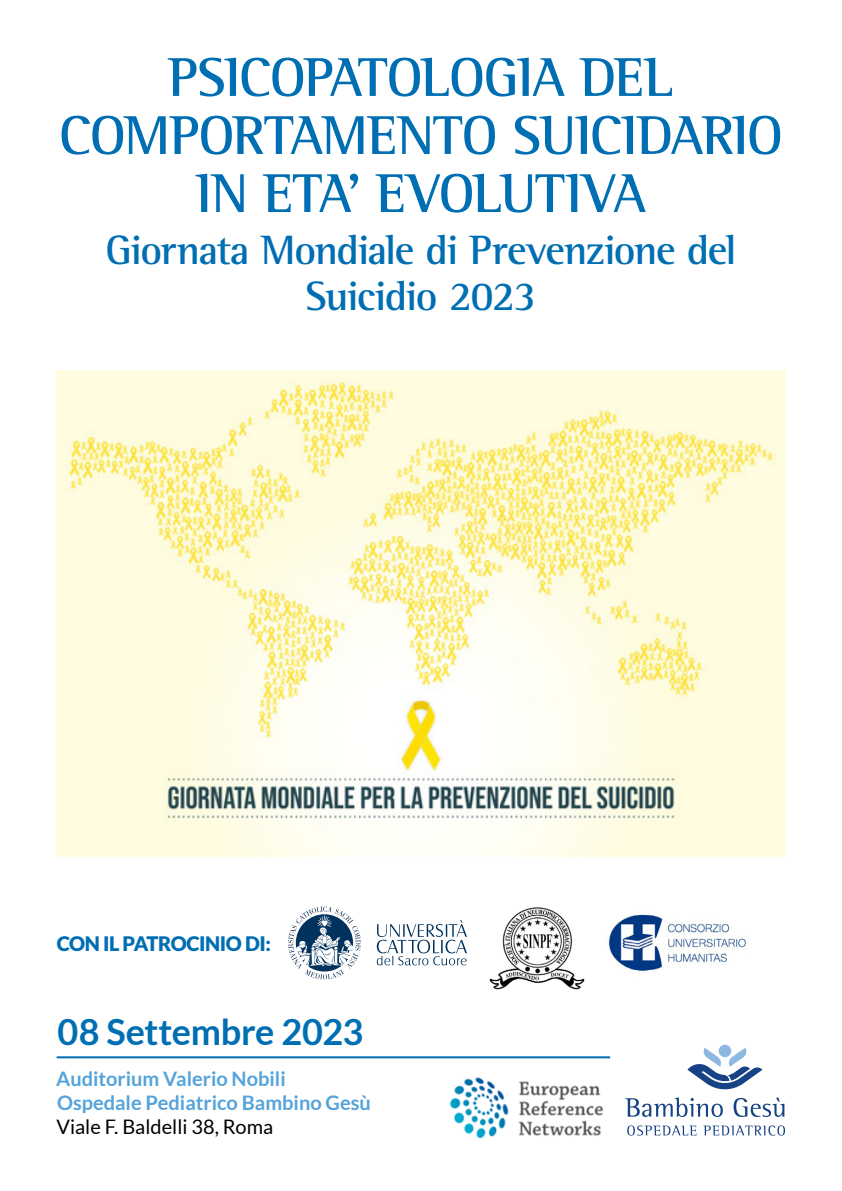
<style>
.page{position:relative;width:842px;height:1191px;background:#fff}
.page>*{position:absolute;margin:0;border:0;box-sizing:border-box;transform-origin:0 0}
.t1{font:700 56px/58px "Rotis Semi Serif Std";letter-spacing:-.03em;color:#006eb3;text-align:center}
.t2{font:700 42px/46px "Rotis Semi Serif Std";letter-spacing:-.035em;color:#006eb3;text-align:center}
.t3{font:700 36px "Lato";letter-spacing:-.005em;color:#006eb3}
.t4{font:700 20px/24px "Lato";color:#54a3da}
.t5{font:20px "Lato";color:#000}
.t6{font:900 20px "Lato";letter-spacing:-.015em;color:#006eb3}
</style>
<div class="page">
<hr style="left:57px;top:1056px;width:553px;height:2px;background:#006eb3">
<img style="left:449px;top:1077px;width:155px;height:62px">
<svg style="left:627px;top:1125px;width:69px;height:10px"></svg>
<svg style="left:703px;top:1125px;width:82px;height:10px"></svg>
<svg style="left:625px;top:1097px;width:98px;height:20px"></svg>
<svg style="left:733px;top:1097px;width:51px;height:20px"></svg>
<svg style="left:687px;top:1044px;width:75px;height:46px"></svg>
<img style="left:57px;top:370px;width:728px;height:486px">
<img style="left:489px;top:907px;width:96px;height:83px">
<svg style="left:377px;top:920px;width:90px;height:45px"></svg>
<svg style="left:288px;top:906px;width:73px;height:73px"></svg>
<img style="left:608px;top:914px;width:138px;height:57px">
<p class="t1" style="left:59px;top:48px;width:726px">PSICOPATOLOGIA DEL<br>COMPORTAMENTO SUICIDARIO<br>IN ETA’ EVOLUTIVA</p>
<p class="t2" style="left:105px;top:226px;width:633px">Giornata Mondiale di Prevenzione del<br>Suicidio 2023</p>
<p class="t6" style="left:57px;top:932px;width:216px">CON IL PATROCINIO DI:</p>
<p class="t3" style="left:58px;top:1011px;width:307px">08 Settembre 2023</p>
<p class="t4" style="left:56px;top:1066px;width:316px">Auditorium Valerio Nobili<br>Ospedale Pediatrico Bambino Gesù</p>
<p class="t5" style="left:56px;top:1115px;width:218px">Viale F. Baldelli 38, Roma</p>
</div>
